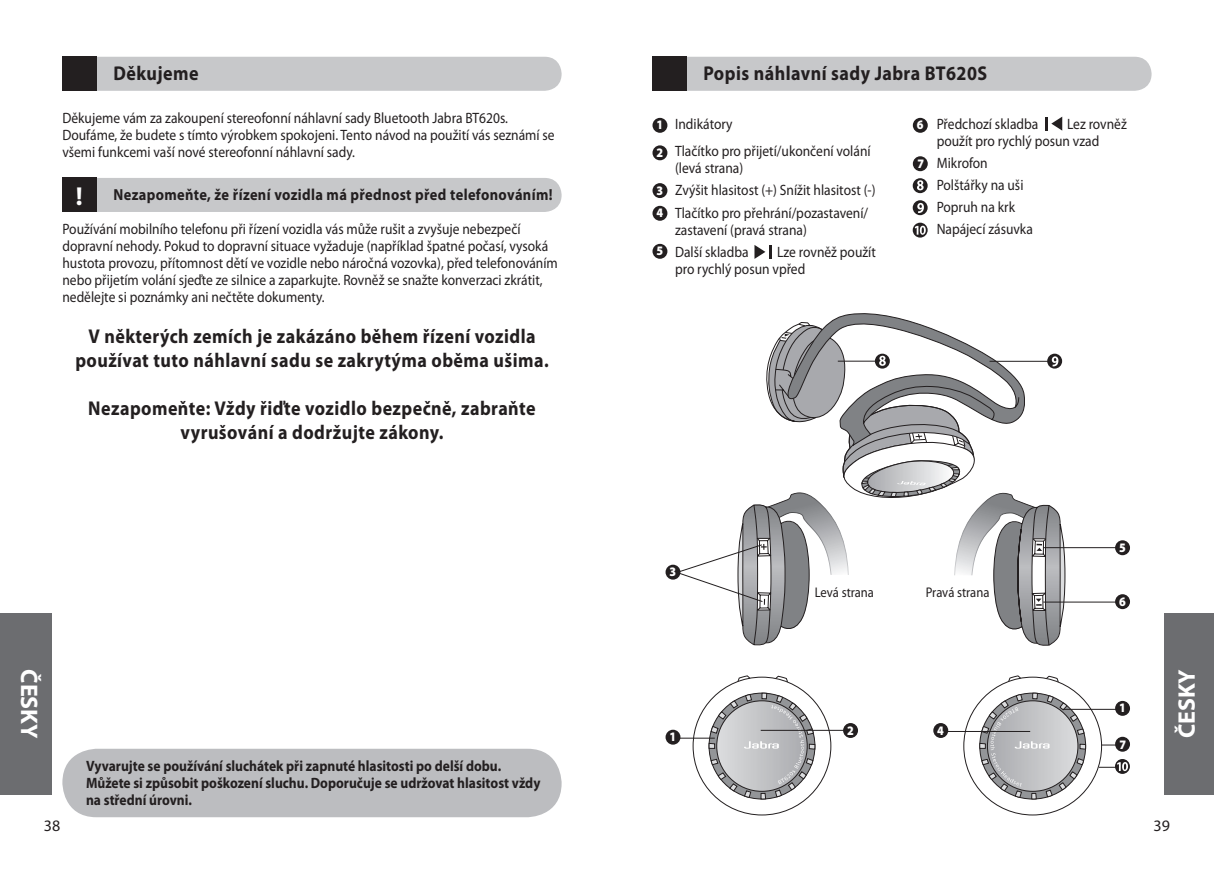
<style>
.page{position:relative;width:1214px;height:874px;background:#fff}
.page>*{position:absolute;margin:0;border:0;box-sizing:border-box;transform-origin:0 0}
.t1{font:700 26px "Myriad Pro";color:#fff}
.t2{font:700 24px "Myriad Pro";color:#fff}
.t3{font:700 20px/24px "Myriad Pro";letter-spacing:.025em;color:#231f20;text-align:center;scale:.9 1}
.t4{font:700 16px "Myriad Pro";letter-spacing:.025em;color:#231f20;scale:.9 1}
.t5{font:16px "Myriad Pro";color:#231f20}
.t6{font:15px/17px "Myriad Pro";color:#231f20;scale:.9 1}
.t7{font:700 15px/17px "Myriad Pro";color:#231f20;scale:.9 1}
.t8{font:14px "Myriad Pro";color:#231f20;scale:.9 1}
.t9{font:900 13px "Myriad Pro";color:#fff;scale:.9 1}
</style>
<div class="page">
<div style="left:0;top:612px;width:51px;height:182px;background:#6c6d70"></div>
<div style="left:1163px;top:612px;width:50px;height:182px;background:#6c6d70"></div>
<div style="left:96px;top:178px;width:465px;height:34px;background:#c7c8ca"></div>
<div style="left:62px;top:178px;width:34px;height:34px;background:#231f20"></div>
<div style="left:96px;top:57px;width:465px;height:34px;background:#c7c8ca"></div>
<div style="left:62px;top:57px;width:34px;height:34px;background:#231f20"></div>
<div style="left:62px;top:748px;width:499px;height:68px;background:#bcbdc0"></div>
<div style="left:686px;top:57px;width:465px;height:34px;background:#c7c8ca"></div>
<div style="left:652px;top:57px;width:34px;height:34px;background:#231f20"></div>
<svg style="left:754px;top:245px;width:17px;height:14px"></svg>
<svg style="left:1051px;top:117px;width:11px;height:14px"></svg>
<hr style="left:1044px;top:117px;width:3px;height:14px;background:#231f20">
<svg style="left:692px;top:675px;width:139px;height:140px"></svg>
<svg style="left:678px;top:313px;width:387px;height:332px"></svg>
<div style="left:843px;top:722px;width:15px;height:15px;background:#231f20;border-radius:50%"></div>
<hr style="left:760px;top:729px;width:86px;height:1px;background:#231f20">
<div style="left:933px;top:722px;width:15px;height:15px;background:#231f20;border-radius:50%"></div>
<hr style="left:945px;top:730px;width:85px;height:1px;background:#231f20">
<div style="left:1114px;top:700px;width:15px;height:15px;background:#231f20;border-radius:50%"></div>
<div style="left:1114px;top:736px;width:15px;height:15px;background:#231f20;border-radius:50%"></div>
<div style="left:665px;top:729px;width:15px;height:15px;background:#231f20;border-radius:50%"></div>
<hr style="left:678px;top:737px;width:36px;height:1px;background:#231f20">
<svg style="left:962px;top:675px;width:165px;height:140px"></svg>
<div style="left:665px;top:564px;width:15px;height:15px;background:#231f20;border-radius:50%"></div>
<hr style="left:1043px;top:547px;width:74px;height:1px;background:#231f20">
<div style="left:1114px;top:540px;width:15px;height:15px;background:#231f20;border-radius:50%"></div>
<hr style="left:1043px;top:601px;width:73px;height:1px;background:#231f20">
<div style="left:1114px;top:594px;width:15px;height:14px;background:#231f20;border-radius:50%"></div>
<svg style="left:912px;top:178px;width:15px;height:15px"></svg>
<svg style="left:916px;top:180px;width:7px;height:10px"></svg>
<svg style="left:912px;top:200px;width:15px;height:15px"></svg>
<svg style="left:917px;top:203px;width:6px;height:10px"></svg>
<div style="left:652px;top:145px;width:15px;height:15px;background:#231f20;border-radius:50%"></div>
<div style="left:652px;top:206px;width:15px;height:15px;background:#231f20;border-radius:50%"></div>
<div style="left:912px;top:156px;width:15px;height:15px;background:#231f20;border-radius:50%"></div>
<div style="left:652px;top:118px;width:15px;height:15px;background:#231f20;border-radius:50%"></div>
<svg style="left:912px;top:222px;width:15px;height:15px"></svg>
<svg style="left:914px;top:225px;width:11px;height:10px"></svg>
<div style="left:652px;top:183px;width:15px;height:15px;background:#231f20;border-radius:50%"></div>
<div style="left:652px;top:244px;width:15px;height:15px;background:#231f20;border-radius:50%"></div>
<div style="left:912px;top:118px;width:15px;height:15px;background:#231f20;border-radius:50%"></div>
<h3 class="t3" style="left:113px;top:61px;width:96px">Děkujeme</h3>
<p class="t6" style="left:62px;top:109px;width:548px">Děkujeme vám za zakoupení stereofonní náhlavní sady Bluetooth Jabra BT620s.<br>Doufáme, že budete s tímto výrobkem spokojeni. Tento návod na použití vás seznámí se všemi funkcemi vaší nové stereofonní náhlavní sady.</p>
<p class="t4" style="left:113px;top:185px;width:489px">Nezapomeňte, že řízení vozidla má přednost před telefonováním!</p>
<p class="t6" style="left:62px;top:220px;width:552px">Používání mobilního telefonu při řízení vozidla vás může rušit a zvyšuje nebezpečí dopravní nehody. Pokud to dopravní situace vyžaduje (například špatné počasí, vysoká hustota provozu, přítomnost dětí ve vozidle nebo náročná vozovka), před telefonováním nebo přijetím volání sjeďte ze silnice a zaparkujte. Rovněž se snažte konverzaci zkrátit, nedělejte si poznámky ani nečtěte dokumenty.</p>
<h3 class="t3" style="left:75px;top:324px;width:527px">V některých zemích je zakázáno během řízení vozidla používat tuto náhlavní sadu se zakrytýma oběma ušima.</h3>
<h3 class="t3" style="left:88px;top:396px;width:498px">Nezapomeňte: Vždy řiďte vozidlo bezpečně, zabraňte vyrušování a dodržujte zákony.</h3>
<h1 class="t1" style="left:76px;top:181px;width:8px">!</h1>
<h2 class="t2" style="left:43px;top:669px;width:70px;rotate:90deg">ČESKY</h2>
<p class="t7" style="left:86px;top:757px;width:506px">Vyvarujte se používání sluchátek při zapnuté hlasitosti po delší dobu.<br>Můžete si způsobit poškození sluchu. Doporučuje se udržovat hlasitost vždy na střední úrovni.</p>
<p class="t5" style="left:44px;top:816px;width:18px">38</p>
<h3 class="t3" style="left:703px;top:61px;width:317px">Popis náhlavní sady Jabra BT620S</h3>
<p class="t9" style="left:656px;top:117px;width:9px">1</p>
<p class="t9" style="left:656px;top:145px;width:9px">2</p>
<p class="t9" style="left:656px;top:183px;width:9px">3</p>
<p class="t9" style="left:656px;top:205px;width:9px">4</p>
<p class="t9" style="left:656px;top:243px;width:9px">5</p>
<p class="t6" style="left:675px;top:111px;width:219px;line-height:27px">Indikátory<br>Tlačítko pro přijetí/ukončení volání</p>
<p class="t6" style="left:675px;top:158px;width:224px;line-height:22px">(levá strana)<br>Zvýšit hlasitost (+) Snížit hlasitost (-)<br>Tlačítko pro přehrání/pozastavení/</p>
<p class="t6" style="left:675px;top:219px;width:148px;line-height:22px">zastavení (pravá strana)<br>Další skladba</p>
<p class="t6" style="left:675px;top:243px;width:224px;text-indent:102px">Lze rovněž použít pro rychlý posun vpřed</p>
<p class="t9" style="left:916px;top:117px;width:9px">6</p>
<p class="t9" style="left:917px;top:156px;width:9px">7</p>
<p class="t6" style="left:936px;top:116px;width:114px">Předchozí skladba</p>
<p class="t6" style="left:936px;top:116px;width:213px;text-indent:130px">Lez rovněž použít pro rychlý posun vzad</p>
<p class="t6" style="left:936px;top:152px;width:109px;line-height:22px">Mikrofon<br>Polštářky na uši<br>Popruh na krk<br>Napájecí zásuvka</p>
<p class="t9" style="left:669px;top:564px;width:9px">3</p>
<p class="t9" style="left:669px;top:729px;width:9px">1</p>
<p class="t8" style="left:814px;top:584px;width:67px">Levá strana</p>
<p class="t8" style="left:925px;top:584px;width:72px">Pravá strana</p>
<p class="t9" style="left:847px;top:722px;width:9px">2</p>
<p class="t9" style="left:937px;top:722px;width:9px">4</p>
<p class="t9" style="left:1118px;top:539px;width:9px">5</p>
<p class="t9" style="left:1118px;top:593px;width:9px">6</p>
<p class="t9" style="left:1118px;top:700px;width:9px">1</p>
<p class="t9" style="left:1119px;top:736px;width:9px">7</p>
<h2 class="t2" style="left:1173px;top:737px;width:70px;rotate:-90deg">ČESKY</h2>
<p class="t5" style="left:1153px;top:816px;width:18px">39</p>
</div>
